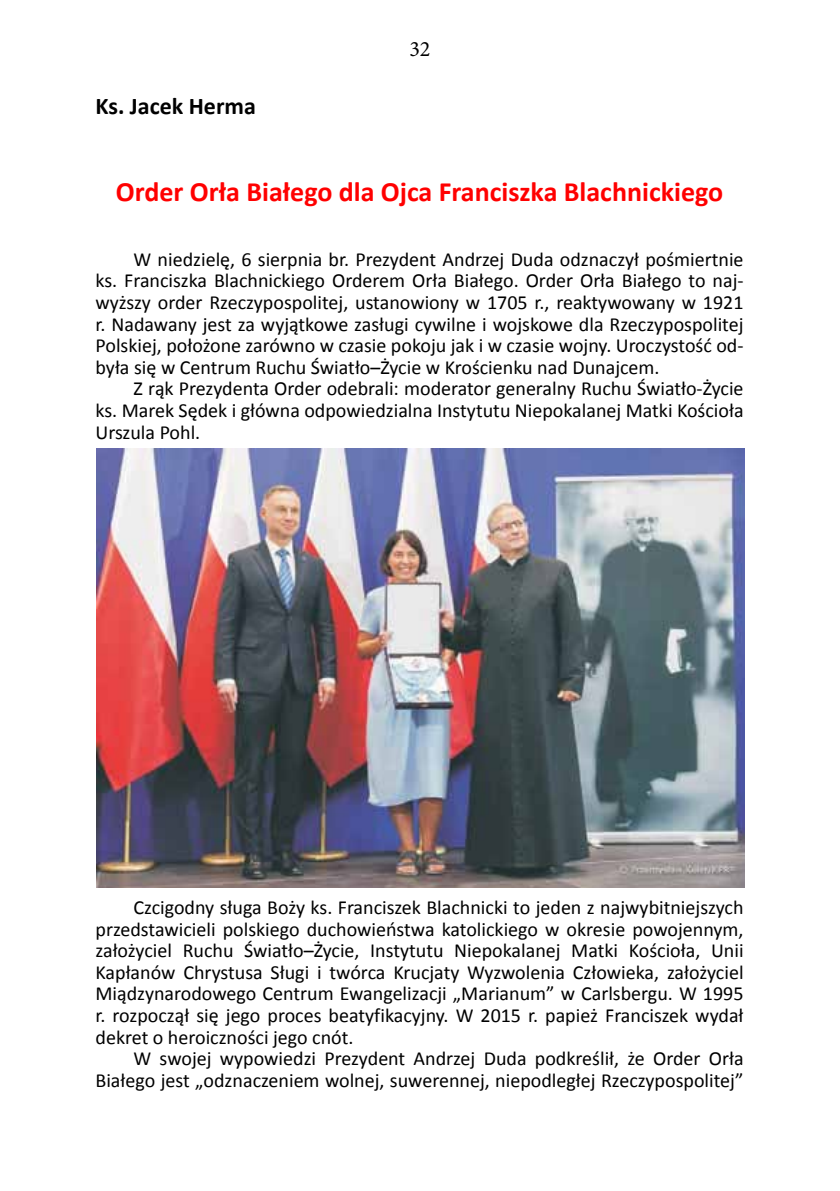
<style>
.page{position:relative;width:840px;height:1191px;background:#fff}
.page>*{position:absolute;margin:0;border:0;box-sizing:border-box;transform-origin:0 0}
.t1{font:700 28px "Calibri";color:#f00}
.t2{font:700 24px "Calibri";color:#000}
.t3{font:22px "Minion Pro";color:#000}
.t4{font:20px/21.6px "Calibri";color:#000;text-align:justify}
</style>
<div class="page">
<img style="left:96px;top:448px;width:648px;height:440px">
<p class="t2" style="left:95px;top:89px;width:162px">Ks. Jacek Herma</p>
<p class="t3" style="left:409px;top:34px;width:23px">32</p>
<h1 class="t1" style="left:116px;top:172px;width:608px">Order Orła Białego dla Ojca Franciszka Blachnickiego</h1>
<p class="t4" style="left:95px;top:248px;width:649px;text-indent:38px">W niedzielę, 6 sierpnia br. Prezydent Andrzej Duda odznaczył pośmiertnie ks. Franciszka Blachnickiego Orderem Orła Białego. Order Orła Białego to naj&shy;wyższy order Rzeczypospolitej, ustanowiony w 1705 r., reaktywowany w 1921 r. Nadawany jest za wyjątkowe zasługi cywilne i wojskowe dla Rzeczypospolitej Polskiej, położone zarówno w czasie pokoju jak i w czasie wojny. Uroczystość od&shy;była się w Centrum Ruchu Światło–Życie w Krościenku nad Dunajcem.</p>
<p class="t4" style="left:95px;top:377px;width:649px;text-indent:38px">Z rąk Prezydenta Order odebrali: moderator generalny Ruchu Światło-Życie ks. Marek Sędek i główna odpowiedzialna Instytutu Niepokalanej Matki Kościoła Urszula Pohl.</p>
<p class="t4" style="left:95px;top:896px;width:649px;text-indent:38px">Czcigodny sługa Boży ks. Franciszek Blachnicki to jeden z najwybitniejszych przedstawicieli polskiego duchowieństwa katolickiego w okresie powojennym, założyciel Ruchu Światło–Życie, Instytutu Niepokalanej Matki Kościoła, Unii Kapłanów Chrystusa Sługi i twórca Krucjaty Wyzwolenia Człowieka, założyciel Miądzynarodowego Centrum Ewangelizacji „Marianum” w Carlsbergu. W 1995 r. rozpoczął się jego proces beatyfikacyjny. W 2015 r. papież Franciszek wydał dekret o heroiczności jego cnót.</p>
<p class="t4" style="left:95px;top:1047px;width:649px;text-align:right">W swojej wypowiedzi Prezydent Andrzej Duda podkreślił, że Order Orła<br>Białego jest „odznaczeniem wolnej, suwerennej, niepodległej Rzeczypospolitej”</p>
</div>
